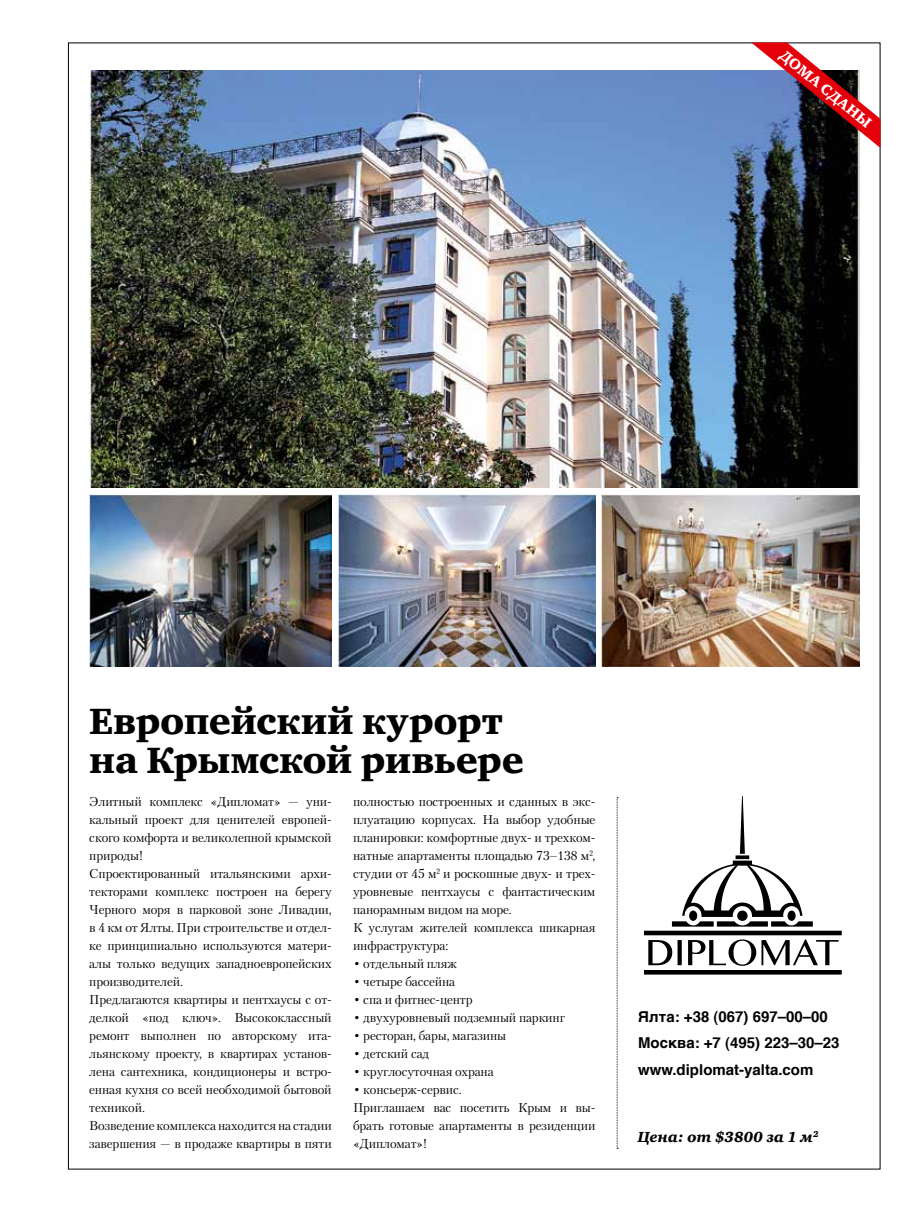
<style>
.page{position:relative;width:923px;height:1212px;background:#fff}
.page>*{position:absolute;margin:0;border:0;box-sizing:border-box;transform-origin:0 0}
.t1{font:37.5px/39px "Charter Black C";letter-spacing:-.01em;color:#000}
.t2{font:700 15px/26.5px "Helvetica TF";color:#000}
.t3{font:italic 15px "Charter Black C";letter-spacing:.01em;color:#000}
.t4{font:15px "Charter Black C";color:#fff}
.t5{font:12.75px/18px "Petersburg TF";letter-spacing:-.015em;color:#000}
</style>
<div class="page">
<img style="left:89px;top:70px;width:770px;height:418px">
<img style="left:89px;top:494px;width:243px;height:172px">
<img style="left:338px;top:494px;width:257px;height:172px">
<img style="left:602px;top:494px;width:257px;height:172px">
<svg style="left:617px;top:797px;width:1px;height:352px"></svg>
<svg style="left:644px;top:796px;width:197px;height:178px"></svg>
<svg style="left:751px;top:43px;width:129px;height:105px"></svg>
<p class="t4" style="left:787px;top:47px;width:115px;rotate:39deg">Дома сд аны</p>
<h1 class="t1" style="left:89px;top:702px;width:436px">Европейский курорт на Крымской ривьере</h1>
<p class="t5" style="left:353px;top:792px;width:244px">полностью построенных и сданных в экс‑ плуатацию корпусах. На выбор удобные планировки: комфортные двух- и трехком‑ натные апартаменты площадью 73–138 м², студии от 45 м² и роскошные двух- и трех‑ уровневые пентхаусы с фантастическим панорамным видом на море.<br>К услугам жителей комплекса шикарная инфраструктура:</p>
<p class="t5" style="left:353px;top:954px;width:105px">• отдельный пляж</p>
<p class="t5" style="left:353px;top:973px;width:104px">• четыре бассейна</p>
<p class="t5" style="left:353px;top:991px;width:121px">• спа и фитнес-центр</p>
<p class="t5" style="left:353px;top:1009px;width:213px">• двухуровневый подземный паркинг</p>
<p class="t5" style="left:353px;top:1027px;width:155px">• ресторан, бары, магазины</p>
<p class="t5" style="left:353px;top:1045px;width:78px">• детский сад</p>
<p class="t5" style="left:353px;top:1063px;width:142px">• круглосуточная охрана</p>
<p class="t5" style="left:353px;top:1081px;width:244px">• консьерж-сервис.<br>Приглашаем вас посетить Крым и вы‑ брать готовые апартаменты в резиденции «Дипломат»!</p>
<p class="t5" style="left:89px;top:792px;width:244px">Элитный комплекс «Дипломат» — уни‑ кальный проект для ценителей европей‑ ского комфорта и великолепной крымской природы!<br>Спроектированный итальянскими архи‑ текторами комплекс построен на берегу Черного моря в парковой зоне Ливадии, в 4 км от Ялты. При строительстве и отдел‑ ке принципиально используются матери‑ алы только ведущих западноевропейских производителей.<br>Предлагаются квартиры и пентхаусы с от‑ делкой «под ключ». Высококлассный ремонт выполнен по авторскому ита‑ льянскому проекту, в квартирах установ‑ лена сантехника, кондиционеры и встро‑ енная кухня со всей необходимой бытовой техникой.<br>Возведение комплекса находится на стадии завершения — в продаже квартиры в пяти</p>
<p class="t2" style="left:638px;top:1003px;width:203px">Ялта: +38 (067) 697–00–00<br>Москва: +7 (495) 223–30–23 www.diplomat-yalta.com</p>
<p class="t3" style="left:638px;top:1129px;width:182px">Цена: от $3800 за 1 м<sup>2</sup></p>
</div>
